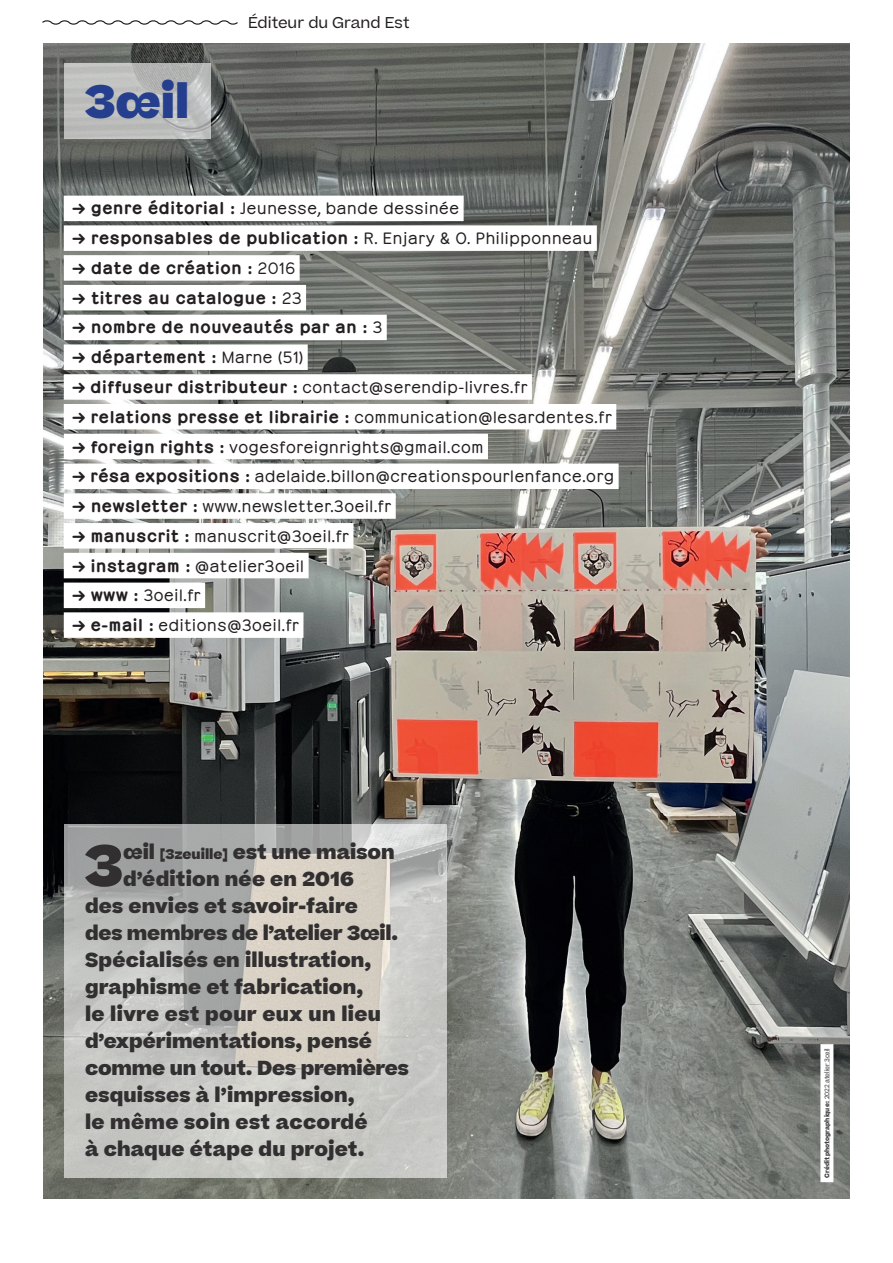
<style>
.page{position:relative;width:893px;height:1263px;background:#fff}
.page>*{position:absolute;margin:0;border:0;box-sizing:border-box;transform-origin:0 0}
.ED-CHAPEAU{font:800 56.55px "Beatrice";color:#312f30}
.ED-TITRE-NOMEDITEUR{font:800 45px "Beatrice";color:#253f8e}
.ED-CHAPEAU-2{font:800 19.5px "Beatrice";letter-spacing:.01em;color:#312f30}
.ED-CHAPEAU-3{font:800 19.5px "Beatrice";letter-spacing:-.01em;color:#312f30}
.t1{font:18px "Pachinko Regular Text";color:#231f20}
.t2{font:18px "Pachinko Bold Text";color:#231f20}
.t3{font:15px "Beatrice";color:#231f20}
.t4{font:700 6px "Beatrice";color:#312f30}
.s1{font-family:"Pachinko Bold Text"}
.s2{font-family:"Pachinko Regular Text"}
.s3{font-size:13.5px}
.s4{font-weight:400}
</style>
<div class="page">
<img style="left:43px;top:43px;width:807px;height:1156px">
<svg style="left:86px;top:86px;width:103px;height:31px;background:#bec0be"></svg>
<div style="left:64px;top:64px;width:147px;height:75px;border:21px solid #fff"></div>
<svg style="left:86px;top:846px;width:338px;height:309px;background:#c5c3be"></svg>
<div style="left:64px;top:824px;width:382px;height:353px;border:21px solid #fff"></div>
<svg style="left:818px;top:1042px;width:17px;height:142px"></svg>
<svg style="left:62px;top:193px;width:559px;height:446px"></svg>
<svg style="left:42px;top:20px;width:196px;height:5px"></svg>
<p class="ED-TITRE-NOMEDITEUR" style="left:85px;top:70px;width:106px">3œil</p>
<p class="t3" style="left:248px;top:13px;width:163px">Éditeur du Grand Est</p>
<p class="t1" style="left:72px;top:195px;width:389px"><span class="s1">→ genre éditorial :</span> Jeunesse, bande dessinée</p>
<p class="t2" style="left:72px;top:224px;width:522px">→ responsables de publication : <span class="s2">R. Enjary &amp; O. Philipponneau</span></p>
<p class="t2" style="left:72px;top:253px;width:225px">→ date de création : <span class="s2">2016</span></p>
<p class="t2" style="left:72px;top:283px;width:231px">→ titres au catalogue : <span class="s2">23</span></p>
<p class="t2" style="left:72px;top:313px;width:312px">→ nombre de nouveautés par an : <span class="s2">3</span></p>
<p class="t2" style="left:72px;top:343px;width:233px">→ département : <span class="s2">Marne (51)</span></p>
<p class="t1" style="left:72px;top:374px;width:457px"><span class="s1">→ diffuseur distributeur :</span> contact@serendip-livres.fr</p>
<p class="t2" style="left:72px;top:402px;width:541px">→ relations presse et librairie : <span class="s2">communication@lesardentes.fr</span></p>
<p class="t1" style="left:72px;top:433px;width:413px"><span class="s1">→ foreign rights :</span> vogesforeignrights@gmail.com</p>
<p class="t1" style="left:72px;top:463px;width:544px"><span class="s1">→ résa expositions :</span> adelaide.billon@creationspourlenfance.org</p>
<p class="t1" style="left:72px;top:493px;width:321px"><span class="s1">→ newsletter :</span> www.newsletter.3oeil.fr</p>
<p class="t1" style="left:72px;top:523px;width:278px"><span class="s1">→ manuscrit :</span> manuscrit@3oeil.fr</p>
<p class="t1" style="left:72px;top:553px;width:234px"><span class="s1">→ instagram :</span> @atelier3oeil</p>
<p class="t1" style="left:72px;top:582px;width:130px"><span class="s1">→ www :</span> 3oeil.fr</p>
<p class="t1" style="left:72px;top:612px;width:228px"><span class="s1">→ e-mail :</span> editions@3oeil.fr</p>
<p class="ED-CHAPEAU" style="left:85px;top:826px;width:40px">3</p>
<p class="ED-CHAPEAU-2" style="left:123px;top:838px;width:273px">œil <span class="s3">[3zeuille]</span> est une maison</p>
<p class="ED-CHAPEAU-2" style="left:123px;top:865px;width:232px">d’édition née en 2016</p>
<p class="ED-CHAPEAU-2" style="left:85px;top:892px;width:274px">des envies et savoir-faire</p>
<p class="ED-CHAPEAU-3" style="left:85px;top:919px;width:314px">des membres de l’atelier 3œil.</p>
<p class="ED-CHAPEAU-2" style="left:85px;top:946px;width:288px">Spécialisés en illustration,</p>
<p class="ED-CHAPEAU-2" style="left:85px;top:973px;width:280px">graphisme et fabrication,</p>
<p class="ED-CHAPEAU-2" style="left:85px;top:1000px;width:298px">le livre est pour eux un lieu</p>
<p class="ED-CHAPEAU-2" style="left:85px;top:1027px;width:288px">d’expérimentations, pensé</p>
<p class="ED-CHAPEAU-3" style="left:85px;top:1054px;width:325px">comme un tout. Des premières</p>
<p class="ED-CHAPEAU-2" style="left:85px;top:1081px;width:271px">esquisses à l’impression,</p>
<p class="ED-CHAPEAU-2" style="left:85px;top:1108px;width:284px">le même soin est accordé</p>
<p class="ED-CHAPEAU-2" style="left:85px;top:1135px;width:281px">à chaque étape du projet.</p>
<p class="t4" style="left:823px;top:1178px;width:131px;rotate:-90deg">Crédit photographique: <span class="s4">2022 atelier 3œil</span></p>
</div>
